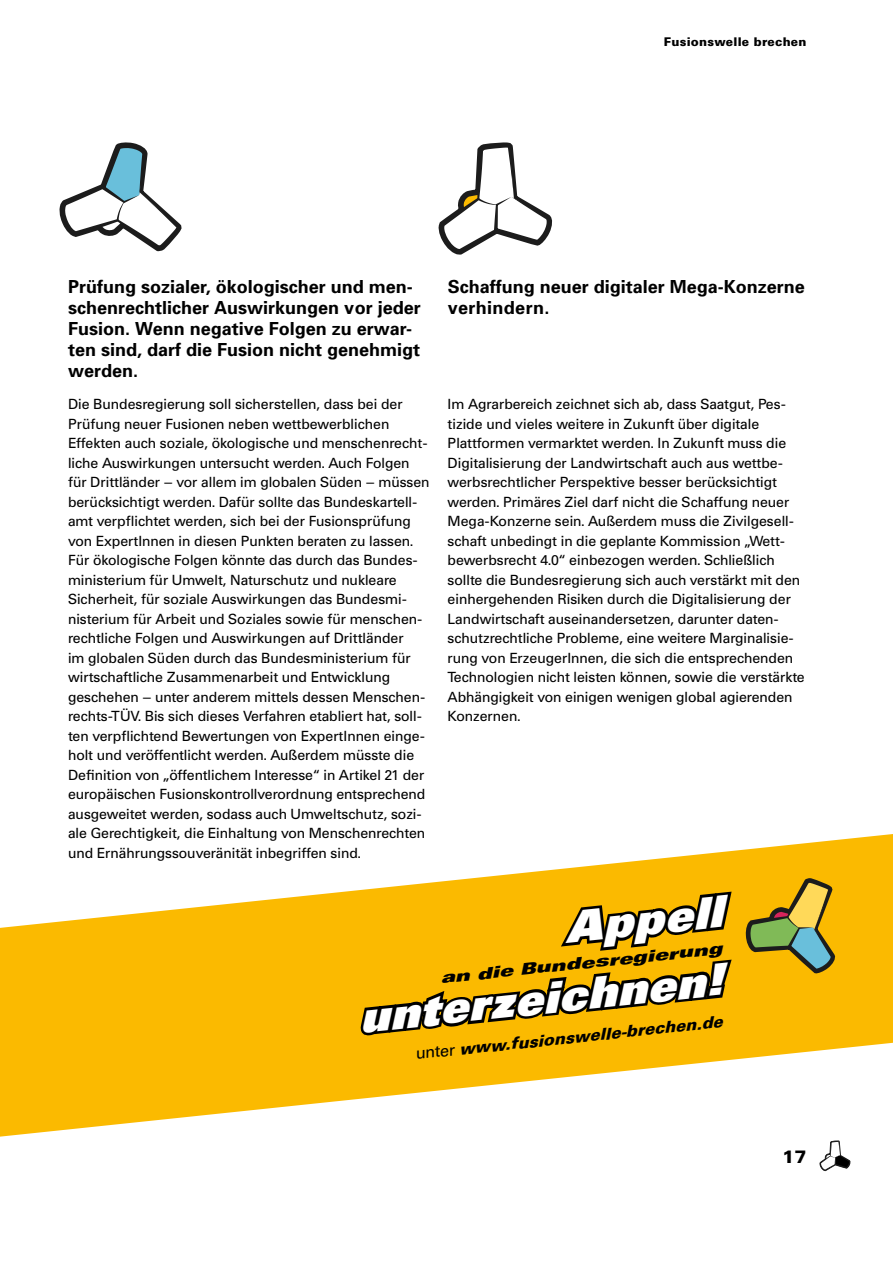
<style>
.page{position:relative;width:893px;height:1263px;background:#fff}
.page>*{position:absolute;margin:0;border:0;box-sizing:border-box;transform-origin:0 0}
.t1{font:italic 900 43.2px "Univers";color:#fff;scale:1.04 1}
.t2{font:700 18px/21px "Univers";color:#000}
.t3{font:900 18px "Univers";color:#000}
.t4{font:italic 900 16.05px "Univers";color:#000}
.t5{font:italic 900 expanded 15.9px "Univers";color:#000;scale:1.04 1}
.t6{font:13.8px/19.5px "Univers SB";color:#000}
.t7{font:900 12px "Univers";letter-spacing:.02em;color:#000}
.s1{font-family:"Univers SB";font-weight:400;font-style:normal}
</style>
<div class="page">
<svg style="left:0;top:834px;width:893px;height:338px"></svg>
<svg style="left:743px;top:873px;width:98px;height:104px;background:#c2a72a"></svg>
<svg style="left:356px;top:888px;width:379px;height:174px;background:#cc9700"></svg>
<svg style="left:438px;top:142px;width:114px;height:113px"></svg>
<svg style="left:59px;top:142px;width:123px;height:110px"></svg>
<p class="t7" style="left:664px;top:34px;width:144px">Fusionswelle brechen</p>
<h2 class="t2" style="left:68px;top:276px;width:354px">Prüfung sozialer, ökologischer und men&shy;schenrechtlicher Auswirkungen vor jeder Fusion. Wenn negative Folgen zu erwar&shy;ten sind, darf die Fusion nicht genehmigt werden.</h2>
<h2 class="t2" style="left:448px;top:276px;width:359px">Schaffung neuer digitaler Mega-Konzerne verhindern.</h2>
<p class="t6" style="left:68px;top:395px;width:363px">Die Bundesregierung soll sicherstellen, dass bei der Prüfung neuer Fusionen neben wettbewerblichen Effekten auch soziale, ökologische und menschenrecht&shy;liche Auswirkungen untersucht werden. Auch Folgen für Drittländer – vor allem im globalen Süden – müssen berücksichtigt werden. Dafür sollte das Bundeskartell&shy;amt verpflichtet werden, sich bei der Fusionsprüfung von ExpertInnen in diesen Punkten beraten zu lassen.<br>Für ökologische Folgen könnte das durch das Bundes&shy;ministerium für Umwelt, Naturschutz und nukleare Sicherheit, für soziale Auswirkungen das Bundesmi&shy;nisterium für Arbeit und Soziales sowie für menschen&shy;rechtliche Folgen und Auswirkungen auf Drittländer<br>im globalen Süden durch das Bundesministerium für wirtschaftliche Zusammenarbeit und Entwicklung geschehen – unter anderem mittels dessen Menschen&shy;rechts-TÜV. Bis sich dieses Verfahren etabliert hat, soll&shy;ten verpflichtend Bewertungen von ExpertInnen einge&shy;holt und veröffentlicht werden. Außerdem müsste die Definition von „öffentlichem Interesse“ in Artikel 21 der europäischen Fusionskontrollverordnung entsprechend ausgeweitet werden, sodass auch Umweltschutz, sozi&shy;ale Gerechtigkeit, die Einhaltung von Menschenrechten und Ernährungssouveränität inbegriffen sind.</p>
<p class="t6" style="left:448px;top:395px;width:359px">Im Agrarbereich zeichnet sich ab, dass Saatgut, Pes&shy;tizide und vieles weitere in Zukunft über digitale Plattformen vermarktet werden. In Zukunft muss die Digitalisierung der Landwirtschaft auch aus wettbe&shy;werbsrechtlicher Perspektive besser berücksichtigt werden. Primäres Ziel darf nicht die Schaffung neuer Mega-Konzerne sein. Außerdem muss die Zivilgesell&shy;schaft unbedingt in die geplante Kommission „Wett&shy;bewerbsrecht 4.0“ einbezogen werden. Schließlich sollte die Bundesregierung sich auch verstärkt mit den einhergehenden Risiken durch die Digitalisierung der Landwirtschaft auseinandersetzen, darunter daten&shy;schutzrechtliche Probleme, eine weitere Marginalisie&shy;rung von ErzeugerInnen, die sich die entsprechenden Technologien nicht leisten können, sowie die verstärkte Abhängigkeit von einigen wenigen global agierenden Konzernen.</p>
<h1 class="t1" style="left:562px;top:899px;width:153px;rotate:-6deg">Appell</h1>
<p class="t5" style="left:439px;top:968px;width:274px;rotate:-6deg">an die Bundesregierung</p>
<h1 class="t1" style="left:356px;top:989px;width:352px;rotate:-6deg">unterzeichnen!</h1>
<p class="t4" style="left:414px;top:1044px;width:310px;rotate:-6deg"><span class="s1">unter</span> www.fusionswelle-brechen.de</p>
<h2 class="t3" style="left:782px;top:1145px;width:26px">17</h2>
</div>
